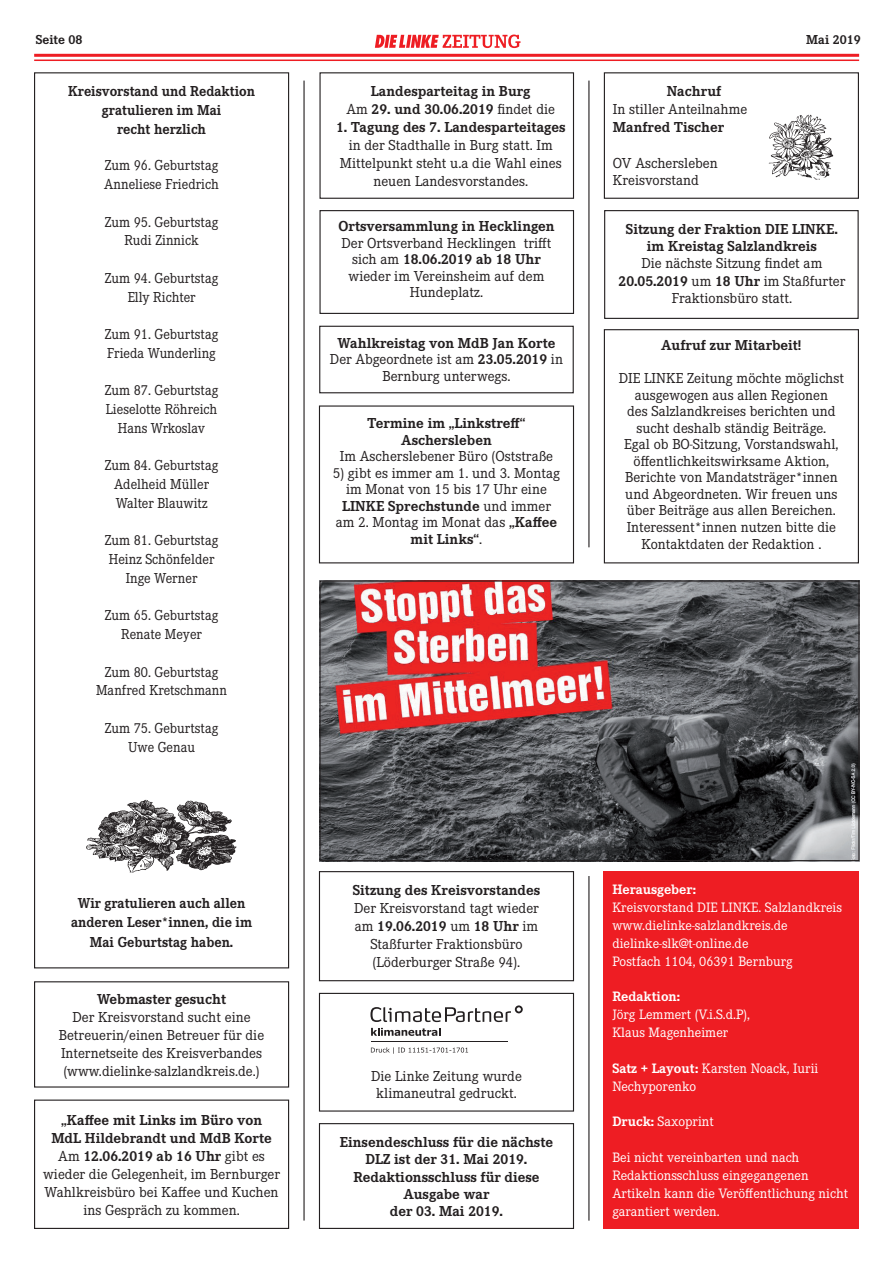
<style>
.page{position:relative;width:893px;height:1263px;background:#fff}
.page>*{position:absolute;margin:0;border:0;box-sizing:border-box;transform-origin:0 0}
.t1{font:15px/18px "Corporate E";color:#231f20;text-align:center}
.t2{font:700 15px/17.2px "Corporate E";color:#231f20;text-align:center}
.t3{font:15px/18.8px "Corporate E";color:#231f20;text-align:center;scale:.95 1}
.t4{font:700 15px/18.8px "Corporate E";color:#231f20;text-align:center;scale:.95 1}
.t5{font:14.1px/17.9px "Corporate E";color:#fff}
.t6{font:700 13.5px "Corporate E";color:#231f20}
.s1{font-weight:400}
.s2{font-weight:700}
</style>
<div class="page">
<div style="left:319px;top:993px;width:255px;height:118px;border:1px solid #231f20"></div>
<hr style="left:34px;top:54px;width:825px;height:3px;background:#ee1d23">
<hr style="left:34px;top:60px;width:825px;height:1px;background:#ee1d23">
<svg style="left:375px;top:35px;width:145px;height:13px"></svg>
<svg style="left:371px;top:1028px;width:70px;height:8px"></svg>
<hr style="left:371px;top:1041px;width:136px;height:1px;background:#231f20">
<svg style="left:370px;top:1005px;width:153px;height:17px"></svg>
<svg style="left:371px;top:1047px;width:97px;height:7px"></svg>
<div style="left:604px;top:871px;width:255px;height:358px;background:#ee1d23"></div>
<div style="left:319px;top:1123px;width:255px;height:106px;border:1px solid #231f20"></div>
<div style="left:34px;top:1099px;width:255px;height:130px;border:1px solid #231f20"></div>
<div style="left:34px;top:72px;width:255px;height:896px;border:1px solid #231f20"></div>
<hr style="left:588px;top:81px;width:1px;height:466px;background:#231f20">
<hr style="left:588px;top:876px;width:1px;height:344px;background:#231f20">
<hr style="left:303px;top:81px;width:2px;height:1139px;background:#231f20">
<div style="left:34px;top:981px;width:255px;height:106px;border:1px solid #231f20"></div>
<img style="left:87px;top:799px;width:150px;height:74px">
<img style="left:321px;top:582px;width:536px;height:277px">
<div style="left:319px;top:580px;width:540px;height:281px;border:1px solid #231f20"></div>
<div style="left:319px;top:871px;width:255px;height:110px;border:1px solid #231f20"></div>
<div style="left:319px;top:405px;width:255px;height:158px;border:1px solid #231f20"></div>
<div style="left:604px;top:329px;width:255px;height:234px;border:1px solid #231f20"></div>
<div style="left:604px;top:72px;width:255px;height:127px;border:1px solid #231f20"></div>
<img style="left:769px;top:114px;width:65px;height:66px">
<div style="left:319px;top:72px;width:255px;height:127px;border:1px solid #231f20"></div>
<div style="left:319px;top:210px;width:255px;height:104px;border:1px solid #231f20"></div>
<div style="left:604px;top:210px;width:255px;height:109px;border:1px solid #231f20"></div>
<div style="left:319px;top:326px;width:255px;height:67px;border:1px solid #231f20"></div>
<p class="t6" style="left:36px;top:32px;width:48px">Seite 08</p>
<p class="t6" style="left:806px;top:32px;width:56px">Mai 2019</p>
<p class="t4" style="left:68px;top:82px;width:198px">Kreisvorstand und Redaktion gratulieren im Mai<br>recht herzlich</p>
<p class="t3" style="left:104px;top:156px;width:122px;text-align:left">Zum 96. Geburtstag<br>Anneliese Friedrich</p>
<p class="t3" style="left:105px;top:213px;width:121px">Zum 95. Geburtstag<br>Rudi Zinnick</p>
<p class="t3" style="left:105px;top:269px;width:121px">Zum 94. Geburtstag<br>Elly Richter</p>
<p class="t3" style="left:105px;top:325px;width:121px;text-align:left">Zum 91. Geburtstag<br>Frieda Wunderling</p>
<p class="t3" style="left:105px;top:381px;width:121px">Zum 87. Geburtstag<br>Lieselotte Röhreich<br>Hans Wrkoslav</p>
<p class="t3" style="left:105px;top:456px;width:121px">Zum 84. Geburtstag<br>Adelheid Müller<br>Walter Blauwitz</p>
<p class="t3" style="left:105px;top:531px;width:121px">Zum 81. Geburtstag<br>Heinz Schönfelder<br>Inge Werner</p>
<p class="t3" style="left:105px;top:606px;width:121px">Zum 65. Geburtstag<br>Renate Meyer</p>
<p class="t3" style="left:96px;top:663px;width:139px">Zum 80. Geburtstag<br>Manfred Kretschmann</p>
<p class="t3" style="left:105px;top:719px;width:121px">Zum 75. Geburtstag<br>Uwe Genau</p>
<p class="t2" style="left:346px;top:82px;width:210px;line-height:18px">Landesparteitag in Burg<br><span class="s1">Am</span> 29. und 30.06.2019 <span class="s1">findet die</span></p>
<p class="t1" style="left:336px;top:118px;width:231px"><span class="s2">1. Tagung des 7. Landesparteitages </span>in der Stadthalle in Burg statt. Im Mittelpunkt steht u.a die Wahl eines neuen Landesvorstandes.</p>
<p class="t1" style="left:338px;top:218px;width:218px;line-height:16.5px"><span class="s2">Ortsversammlung in Hecklingen<br></span>Der Ortsverband Hecklingen trifft sich am <span class="s2">18.06.2019 ab 18 Uhr </span>wieder im Vereinsheim auf dem<br>Hundeplatz.</p>
<p class="t1" style="left:330px;top:335px;width:235px;line-height:16.5px"><span class="s2">Wahlkreistag von MdB Jan Korte<br></span>Der Abgeordnete ist am <span class="s2">23.05.2019</span> in<br>Bernburg unterwegs.</p>
<p class="t2" style="left:340px;top:415px;width:215px;line-height:16.5px">Termine im „Linkstreff“<br>Aschersleben<br><span class="s1">Im Ascherslebener Büro (Oststraße</span></p>
<p class="t1" style="left:333px;top:465px;width:229px;line-height:16.5px">5) gibt es immer am 1. und 3. Montag im Monat von 15 bis 17 Uhr eine<br><span class="s2">LINKE Sprechstunde</span> und immer am 2. Montag im Monat das <span class="s2">„Kaffee mit Links“</span>.</p>
<p class="t2" style="left:613px;top:82px;width:136px;line-height:17.9px;text-align:left;text-indent:54px">Nachruf<br><span class="s1">In stiller Anteilnahme<br></span>Manfred Tischer</p>
<p class="t1" style="left:613px;top:154px;width:106px;text-align:left">OV Aschersleben<br>Kreisvorstand</p>
<p class="t2" style="left:618px;top:220px;width:228px">Sitzung der Fraktion DIE LINKE. im Kreistag Salzlandkreis<br><span class="s1">Die nächste Sitzung findet am<br></span>20.05.2019 <span class="s1">um</span> 18 Uhr <span class="s1">im Staßfurter<br>Fraktionsbüro statt.</span></p>
<p class="t2" style="left:661px;top:337px;width:142px">Aufruf zur Mitarbeit!</p>
<p class="t1" style="left:619px;top:370px;width:227px;line-height:16.6px">DIE LINKE Zeitung möchte möglichst ausgewogen aus allen Regionen<br>des Salzlandkreises berichten und sucht deshalb ständig Beiträge.<br>Egal ob BO-Sitzung, Vorstandswahl, öffentlichkeitswirksame Aktion, Berichte von Mandatsträger*innen und Abgeordneten. Wir freuen uns über Beiträge aus allen Bereichen.<br>Interessent*innen nutzen bitte die Kontaktdaten der Redaktion .</p>
<p class="t4" style="left:71px;top:893px;width:192px;line-height:19.5px">Wir gratulieren auch allen anderen Leser*innen, die im<br>Mai Geburtstag haben.</p>
<p class="t1" style="left:59px;top:990px;width:207px"><span class="s2">Webmaster gesucht<br></span>Der Kreisvorstand sucht eine<br>Betreuerin/einen Betreuer für die<br>Internetseite des Kreisverbandes (www.dielinke-salzlandkreis.de.)</p>
<p class="t1" style="left:43px;top:1111px;width:238px"><span class="s2">„Kaffee mit Links im Büro von<br>MdL Hildebrandt und MdB Korte<br></span>Am <span class="s2">12.06.2019 ab 16 Uhr</span> gibt es wieder die Gelegenheit, im Bernburger<br>Wahlkreisbüro bei Kaffee und Kuchen ins Gespräch zu kommen.</p>
<p class="t1" style="left:353px;top:881px;width:189px"><span class="s2">Sitzung des Kreisvorstandes<br></span>Der Kreisvorstand tagt wieder am <span class="s2">19.06.2019</span> um <span class="s2">18 Uhr</span> im<br>Staßfurter Fraktionsbüro (Löderburger Straße 94).</p>
<p class="t1" style="left:371px;top:1068px;width:152px;line-height:16.8px">Die Linke Zeitung wurde klimaneutral gedruckt.</p>
<p class="t2" style="left:340px;top:1134px;width:215px">Einsendeschluss für die nächste<br>DLZ ist der 31. Mai 2019.<br>Redaktionsschluss für diese<br>Ausgabe war<br>der 03. Mai 2019.</p>
<p class="t5" style="left:612px;top:881px;width:231px"><span class="s2">Herausgeber:<br></span>Kreisvorstand DIE LINKE. Salzlandkreis www.dielinke-salzlandkreis.de dielinke-slk@t-online.de<br>Postfach 1104, 06391 Bernburg</p>
<p class="t5" style="left:612px;top:988px;width:139px"><span class="s2">Redaktion:<br></span>Jörg Lemmert (V.i.S.d.P),<br>Klaus Magenheimer</p>
<p class="t5" style="left:612px;top:1059px;width:208px"><span class="s2">Satz + Layout:</span> Karsten Noack, Iurii<br>Nechyporenko</p>
<p class="t5" style="left:612px;top:1113px;width:103px"><span class="s2">Druck:</span> Saxoprint</p>
<p class="t5" style="left:612px;top:1149px;width:237px">Bei nicht vereinbarten und nach<br>Redaktionsschluss eingegangenen<br>Artikeln kann die Veröffentlichung nicht garantiert werden.</p>
</div>
